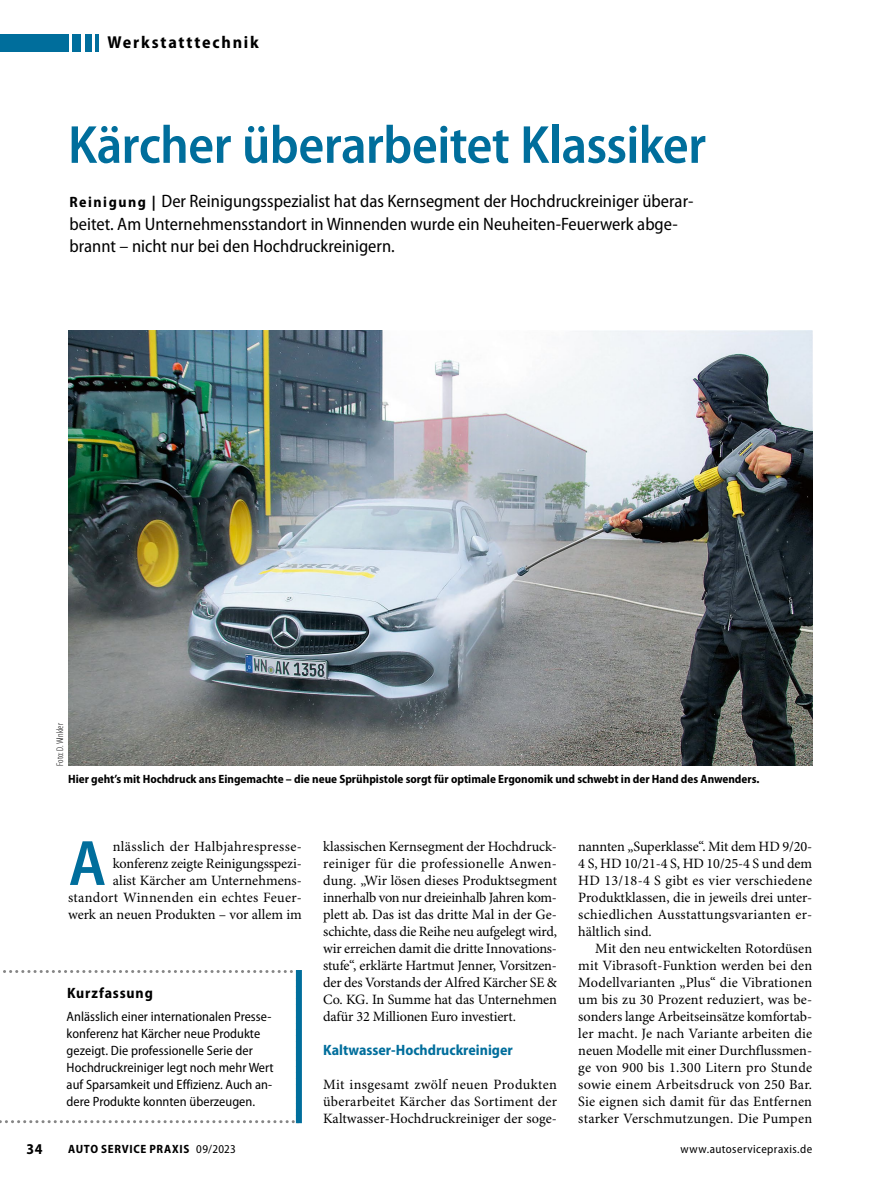
<style>
.page{position:relative;width:893px;height:1187px;background:#fff}
.page>*{position:absolute;margin:0;border:0;box-sizing:border-box;transform-origin:0 0}
.Para_GT_Initial_3Z{font:600 semi-condensed 64.65px "Myriad Pro";color:#006e9c}
.Title_36pt{font:600 semi-condensed 54px "Myriad Pro";letter-spacing:-.01em;color:#006e9c}
.Trailer_Vorspann{font:semi-condensed 18px/22.5px "Myriad Pro";color:#000}
.t1{font:700 semi-condensed 17.25px "Myriad Pro";letter-spacing:.1em;color:#000}
.SectionHeading_1_Zwi{font:700 semi-condensed 15px "Myriad Pro";color:#006e9c}
.Box_Heading_Überschr{font:700 semi-condensed 15px "Myriad Pro";letter-spacing:.055em;color:#000}
.Para_GT_Initial_3Z-2{font:14.25px/17px "Minion Pro";letter-spacing:-.005em;color:#000;text-align:justify}
.Para_GT_Einzug{font:14.25px/17px "Minion Pro";letter-spacing:.015em;color:#000;text-align:justify}
.Para_GT{font:14.25px/17px "Minion Pro";letter-spacing:.01em;color:#000;text-align:justify}
.Para_Box_Standard{font:semi-condensed 13.5px/17px "Myriad Pro";letter-spacing:.005em;color:#000}
.Image_Caption_Biti_S{font:700 semi-condensed 12px "Myriad Pro";color:#000}
.Image_Caption_Biti_S-2{font:700 semi-condensed 12px "Myriad Pro";letter-spacing:.055em;color:#000}
.t2{font:semi-condensed 12px "Myriad Pro";letter-spacing:.035em;color:#000}
.Image_Source_Bildque{font:300 condensed 9.75px "Myriad Pro";color:#000}
.s1{font-weight:700;font-size:15px}
.s2{font-weight:400}
</style>
<div class="page">
<hr style="left:96px;top:34px;width:3px;height:17px;background:#006e9c">
<div style="left:72px;top:34px;width:9px;height:17px;background:#006e9c"></div>
<div style="left:85px;top:34px;width:6px;height:17px;background:#006e9c"></div>
<div style="left:0;top:34px;width:68px;height:17px;background:#006e9c"></div>
<svg style="left:0;top:970px;width:296px;height:153px"></svg>
<div style="left:296px;top:969px;width:6px;height:154px;background:#006e9c"></div>
<img style="left:68px;top:330px;width:744px;height:435px">
<p class="t1" style="left:107px;top:33px;width:153px">Werkstatttechnik</p>
<p class="Title_36pt" style="left:68px;top:115px;width:640px">Kärcher überarbeitet Klassiker</p>
<p class="Trailer_Vorspann" style="left:69px;top:190px;width:625px"><span class="s1">Reinigung |</span> Der Reinigungsspezialist hat das Kernsegment der Hochdruckreiniger überar&shy;beitet. Am Unternehmensstandort in Winnenden wurde ein Neuheiten-Feuerwerk abge&shy;brannt – nicht nur bei den Hochdruckreinigern.</p>
<p class="Image_Source_Bildque" style="left:55px;top:765px;width:44px;rotate:-90deg">Foto: D. Winkler</p>
<p class="Image_Caption_Biti_S" style="left:68px;top:772px;width:693px">Hier geht’s mit Hochdruck ans Eingemachte – die neue Sprühpistole sorgt für optimale Ergonomik und schwebt in der Hand des Anwenders.</p>
<p class="Para_GT_Initial_3Z-2" style="left:68px;top:838px;width:235px;text-align:right">nlässlich der Halbjahrespresse&shy;konferenz zeigte Reinigungsspezi-<br>alist Kärcher am Unternehmens&shy;standort Winnenden ein echtes Feuer&shy;werk an neuen Produkten – vor allem im</p>
<p class="Para_GT_Initial_3Z" style="left:69px;top:827px;width:39px">A</p>
<p class="Box_Heading_Überschr" style="left:67px;top:984px;width:87px">Kurzfassung</p>
<p class="Para_Box_Standard" style="left:67px;top:1008px;width:209px">Anlässlich einer internationalen Presse&shy;konferenz hat Kärcher neue Produkte gezeigt. Die professionelle Serie der Hochdruckreiniger legt noch mehr Wert auf Sparsamkeit und Effizienz. Auch an&shy;dere Produkte konnten überzeugen.</p>
<p class="Para_GT_Initial_3Z-2" style="left:323px;top:838px;width:235px">klassischen Kernsegment der Hochdruck&shy;reiniger für die professionelle Anwen&shy;dung. „Wir lösen dieses Produktsegment innerhalb von nur dreieinhalb Jahren kom&shy;plett ab. Das ist das dritte Mal in der Ge&shy;schichte, dass die Reihe neu aufgelegt wird, wir erreichen damit die dritte Innovations&shy;stufe“, erklärte Hartmut Jenner, Vorsitzen&shy;der des Vorstands der Alfred Kärcher SE &amp; Co. KG. In Summe hat das Unternehmen dafür 32 Millionen Euro investiert.</p>
<p class="SectionHeading_1_Zwi" style="left:323px;top:1041px;width:191px">Kaltwasser-Hochdruckreiniger</p>
<p class="Para_GT" style="left:323px;top:1076px;width:235px">Mit insgesamt zwölf neuen Produkten überarbeitet Kärcher das Sortiment der Kaltwasser-Hochdruckreiniger der soge-</p>
<p class="Para_GT" style="left:578px;top:838px;width:235px">nannten „Superklasse“. Mit dem HD 9/20- 4 S, HD 10/21-4 S, HD 10/25-4 S und dem HD 13/18-4 S gibt es vier verschiedene Produktklassen, die in jeweils drei unter&shy;schiedlichen Ausstattungsvarianten er&shy;hältlich sind.</p>
<p class="Para_GT_Einzug" style="left:578px;top:940px;width:235px;text-indent:17px">Mit den neu entwickelten Rotordüsen mit Vibrasoft-Funktion werden bei den Modellvarianten „Plus“ die Vibrationen um bis zu 30 Prozent reduziert, was be&shy;sonders lange Arbeitseinsätze komfortab&shy;ler macht. Je nach Variante arbeiten die neuen Modelle mit einer Durchflussmen&shy;ge von 900 bis 1.300 Litern pro Stunde sowie einem Arbeitsdruck von 250 Bar.<br>Sie eignen sich damit für das Entfernen starker Verschmutzungen. Die Pumpen</p>
<p class="Box_Heading_Überschr" style="left:27px;top:1140px;width:17px">34</p>
<p class="Image_Caption_Biti_S-2" style="left:68px;top:1142px;width:169px">AUTO SERVICE PRAXIS <span class="s2">09/2023</span></p>
<p class="t2" style="left:681px;top:1142px;width:133px">www.autoservicepraxis.de</p>
</div>
